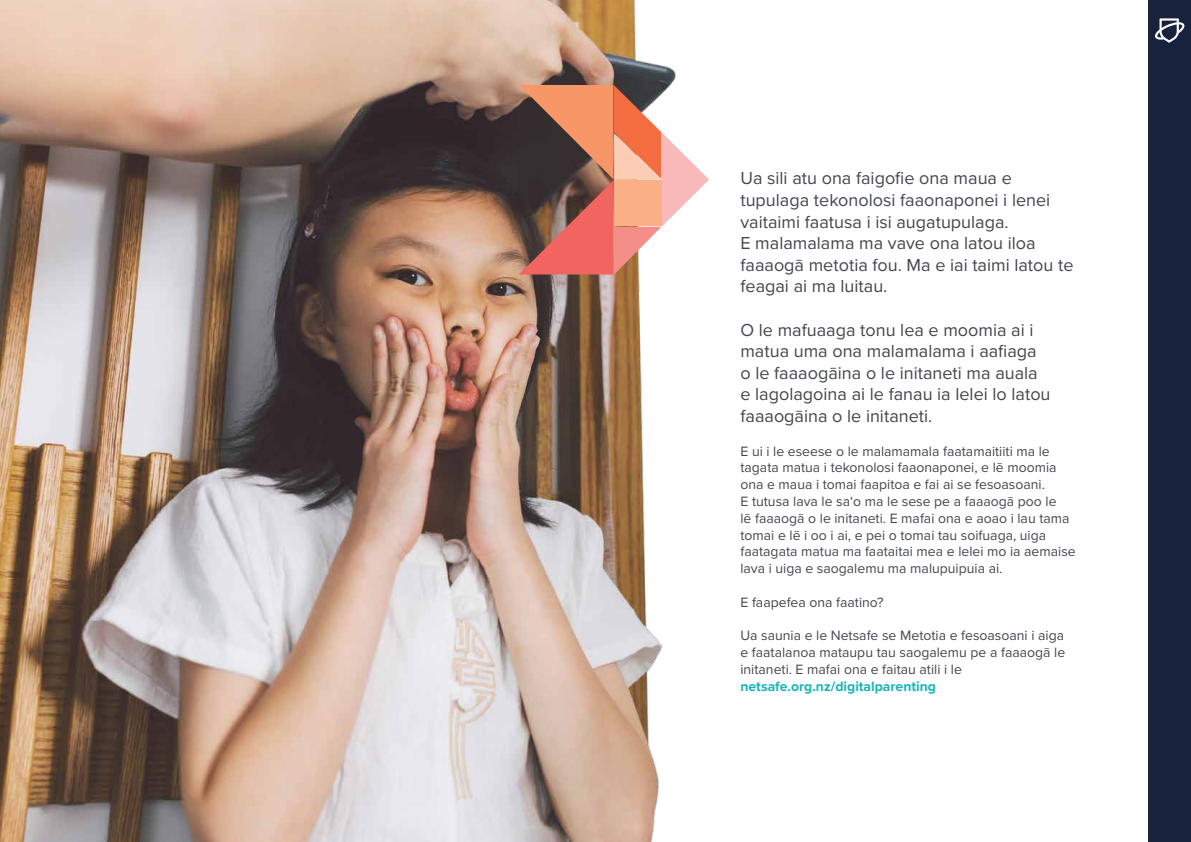
<style>
.page{position:relative;width:1191px;height:842px;background:#fff}
.page>*{position:absolute;margin:0;border:0;box-sizing:border-box;transform-origin:0 0}
.t1{font:18px/21.6px "Proxima Nova";color:#43474f}
.t2{font:14px/16.8px "Proxima Nova";color:#43474f}
.t3{font:700 14px "Proxima Nova";color:#18b4bb}
</style>
<div class="page">
<div style="left:1148px;top:0;width:43px;height:842px;background:#19223d"></div>
<svg style="left:1155px;top:18px;width:30px;height:25px"></svg>
<img style="left:0;top:0;width:676px;height:842px">
<svg style="left:519px;top:85px;width:190px;height:190px"></svg>
<div style="left:614px;top:180px;width:47px;height:46px;background:#faaf87"></div>
<p class="t1" style="left:740px;top:168px;width:335px">Ua sili atu ona faigofie ona maua e tupulaga tekonolosi faaonaponei i lenei vaitaimi faatusa i isi augatupulaga.<br>E malamalama ma vave ona latou iloa faaaogā metotia fou. Ma e iai taimi latou te feagai ai ma luitau.</p>
<p class="t1" style="left:740px;top:319px;width:312px">O le mafuaaga tonu lea e moomia ai i matua uma ona malamalama i aafiaga o le faaaogāina o le initaneti ma auala e lagolagoina ai le fanau ia lelei lo latou faaaogāina o le initaneti.</p>
<p class="t2" style="left:740px;top:443px;width:337px">E ui i le eseese o le malamamala faatamaitiiti ma le tagata matua i tekonolosi faaonaponei, e lē moomia ona e maua i tomai faapitoa e fai ai se fesoasoani.<br>E tutusa lava le sa‘o ma le sese pe a faaaogā poo le<br>lē faaaogā o le initaneti. E mafai ona e aoao i lau tama tomai e lē i oo i ai, e pei o tomai tau soifuaga, uiga faatagata matua ma faataitai mea e lelei mo ia aemaise lava i uiga e saogalemu ma malupuipuia ai.</p>
<p class="t2" style="left:740px;top:594px;width:145px">E faapefea ona faatino?</p>
<p class="t2" style="left:740px;top:628px;width:326px;text-align:justify">Ua saunia e le Netsafe se Metotia e fesoasoani i aiga e faatalanoa mataupu tau saogalemu pe a faaaogā le initaneti. E mafai ona e faitau atili i le</p>
<p class="t3" style="left:740px;top:678px;width:197px">netsafe.org.nz/digitalparenting</p>
</div>
